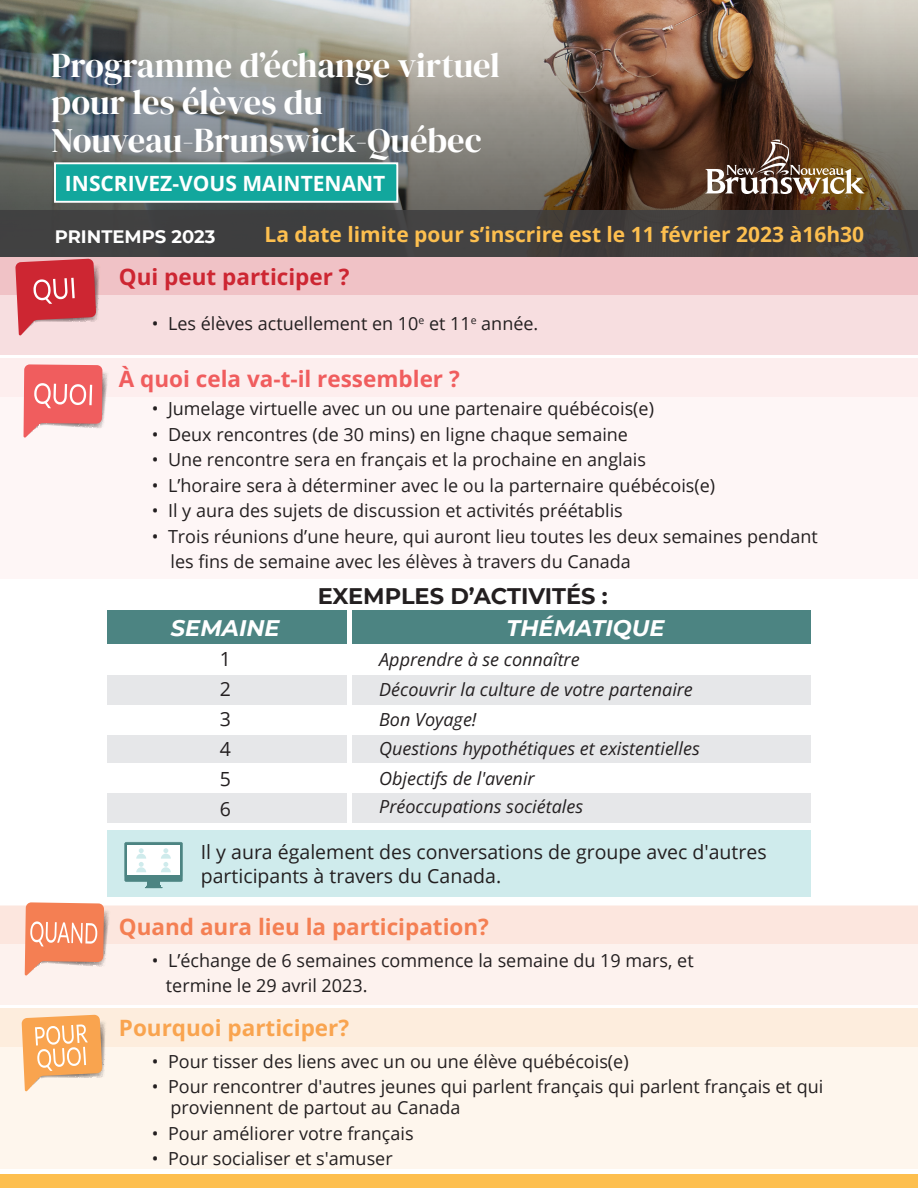
<style>
.page{position:relative;width:918px;height:1188px;background:#fff}
.page>*{position:absolute;margin:0;border:0;box-sizing:border-box;transform-origin:0 0}
.t1{font:34.5px/37.5px "DM Serif Display";color:#fff}
.t2{font:700 22.5px "Open Sans";color:#f47f53}
.t3{font:700 22.5px "Open Sans";color:#f05d5e}
.t4{font:700 22.5px "Montserrat";color:#231f20}
.t5{font:700 22.5px "Open Sans";color:#f9a44f}
.t6{font:700 22.5px "Open Sans";color:#cd2632}
.t7{font:italic 700 22.5px "Montserrat";color:#fff}
.t8{font:700 21px "Open Sans";color:#fdbf4f}
.t9{font:700 21px "Open Sans";color:#fff}
.t10{font:19.5px/30px "Open Sans";color:#231f20}
.t11{font:18px/25.5px "Open Sans";color:#231f20}
.t12{font:italic 18px/29.4px "Open Sans";color:#231f20}
.t13{font:700 18px "Montserrat";color:#fff}
</style>
<div class="page">
<div style="left:0;top:1174px;width:918px;height:14px;background:#fdbf4f"></div>
<div style="left:0;top:1009px;width:918px;height:160px;background:#fef6ed"></div>
<div style="left:0;top:1008px;width:918px;height:39px;background:#fdeddd"></div>
<svg style="left:22px;top:1015px;width:84px;height:77px"></svg>
<div style="left:0;top:907px;width:918px;height:98px;background:#fdf2ee"></div>
<div style="left:0;top:906px;width:918px;height:38px;background:#fce6de"></div>
<svg style="left:25px;top:902px;width:85px;height:74px"></svg>
<div style="left:0;top:358px;width:918px;height:221px;background:#fef6f6"></div>
<div style="left:0;top:358px;width:918px;height:39px;background:#fdeeee"></div>
<svg style="left:23px;top:364px;width:84px;height:74px"></svg>
<div style="left:0;top:256px;width:918px;height:99px;background:#f7dee0"></div>
<div style="left:0;top:256px;width:918px;height:39px;background:#f0c2c6"></div>
<svg style="left:15px;top:259px;width:84px;height:77px"></svg>
<div style="left:107px;top:830px;width:704px;height:67px;background:#cfebec"></div>
<svg style="left:124px;top:842px;width:59px;height:46px"></svg>
<div style="left:107px;top:610px;width:240px;height:34px;background:#4c8482"></div>
<div style="left:107px;top:675px;width:240px;height:30px;background:#e6e7e9"></div>
<div style="left:107px;top:735px;width:240px;height:29px;background:#e6e7e9"></div>
<div style="left:107px;top:763px;width:240px;height:30px;background:#fff"></div>
<div style="left:107px;top:793px;width:240px;height:30px;background:#e6e7e9"></div>
<div style="left:352px;top:610px;width:459px;height:34px;background:#4c8482"></div>
<div style="left:352px;top:675px;width:459px;height:30px;background:#e6e7e9"></div>
<div style="left:352px;top:735px;width:459px;height:29px;background:#e6e7e9"></div>
<div style="left:352px;top:763px;width:459px;height:30px;background:#fff"></div>
<div style="left:352px;top:793px;width:459px;height:30px;background:#e6e7e9"></div>
<img style="left:0;top:0;width:918px;height:210px">
<div style="left:0;top:210px;width:918px;height:47px;background:#3e3e3f"></div>
<svg style="left:705px;top:139px;width:159px;height:55px;background:#786049"></svg>
<div style="left:54px;top:162px;width:344px;height:41px;background:#12a79d;border:2px solid #fff"></div>
<h1 class="t1" style="left:51px;top:47px;width:450px">Programme d’échange virtuel pour les élèves du<br>Nouveau-Brunswick-Québec</h1>
<p class="t9" style="left:65px;top:169px;width:322px">INSCRIVEZ-VOUS MAINTENANT</p>
<p class="t13" style="left:55px;top:224px;width:162px">PRINTEMPS 2023</p>
<p class="t8" style="left:265px;top:220px;width:601px">La date limite pour s’inscrire est le 11 février 2023 à16h30</p>
<p class="t6" style="left:119px;top:262px;width:232px">Qui peut participer ?</p>
<p class="t11" style="left:152px;top:311px;width:388px">• Les élèves actuellement en 10<sup>e</sup> et 11<sup>e</sup> année.</p>
<p class="t3" style="left:119px;top:363px;width:342px">À quoi cela va-t-il ressembler ?</p>
<p class="t11" style="left:152px;top:395px;width:504px">• Jumelage virtuelle avec un ou une partenaire québécois(e)</p>
<p class="t11" style="left:152px;top:421px;width:478px">• Deux rencontres (de 30 mins) en ligne chaque semaine</p>
<p class="t11" style="left:152px;top:446px;width:496px">• Une rencontre sera en français et la prochaine en anglais</p>
<p class="t11" style="left:152px;top:472px;width:565px">• L’horaire sera à déterminer avec le ou la parternaire québécois(e)</p>
<p class="t11" style="left:152px;top:497px;width:473px">• Il y aura des sujets de discussion et activités préétablis</p>
<p class="t11" style="left:171px;top:523px;width:649px;text-indent:-19px">• Trois réunions d’une heure, qui auront lieu toutes les deux semaines pendant les fins de semaine avec les élèves à travers du Canada</p>
<p class="t7" style="left:171px;top:612px;width:110px">SEMAINE</p>
<p class="t10" style="left:220px;top:644px;width:13px;text-align:justify">1<br>2<br>3<br>4<br>5<br>6</p>
<p class="t4" style="left:318px;top:580px;width:292px">EXEMPLES D’ACTIVITÉS :</p>
<p class="t7" style="left:506px;top:612px;width:160px">THÉMATIQUE</p>
<p class="t12" style="left:379px;top:644px;width:322px">Apprendre à se connaître<br>Découvrir la culture de votre partenaire<br>Bon Voyage!<br>Questions hypothétiques et existentielles<br>Objectifs de l'avenir<br>Préoccupations sociétales</p>
<p class="t10" style="left:201px;top:840px;width:567px;line-height:23.4px">Il y aura également des conversations de groupe avec d'autres participants à travers du Canada.</p>
<p class="t2" style="left:119px;top:912px;width:372px">Quand aura lieu la participation?</p>
<p class="t11" style="left:166px;top:947px;width:529px;text-indent:-14px">• L’échange de 6 semaines commence la semaine du 19 mars, et termine le 29 avril 2023.</p>
<p class="t5" style="left:119px;top:1013px;width:232px">Pourquoi participer?</p>
<p class="t11" style="left:152px;top:1048px;width:478px">• Pour tisser des liens avec un ou une élève québécois(e)</p>
<p class="t11" style="left:171px;top:1076px;width:654px;line-height:21px;text-indent:-19px">• Pour rencontrer d'autres jeunes qui parlent français qui parlent français et qui proviennent de partout au Canada</p>
<p class="t11" style="left:152px;top:1120px;width:263px">• Pour améliorer votre français</p>
<p class="t11" style="left:152px;top:1146px;width:242px">• Pour socialiser et s'amuser</p>
</div>
